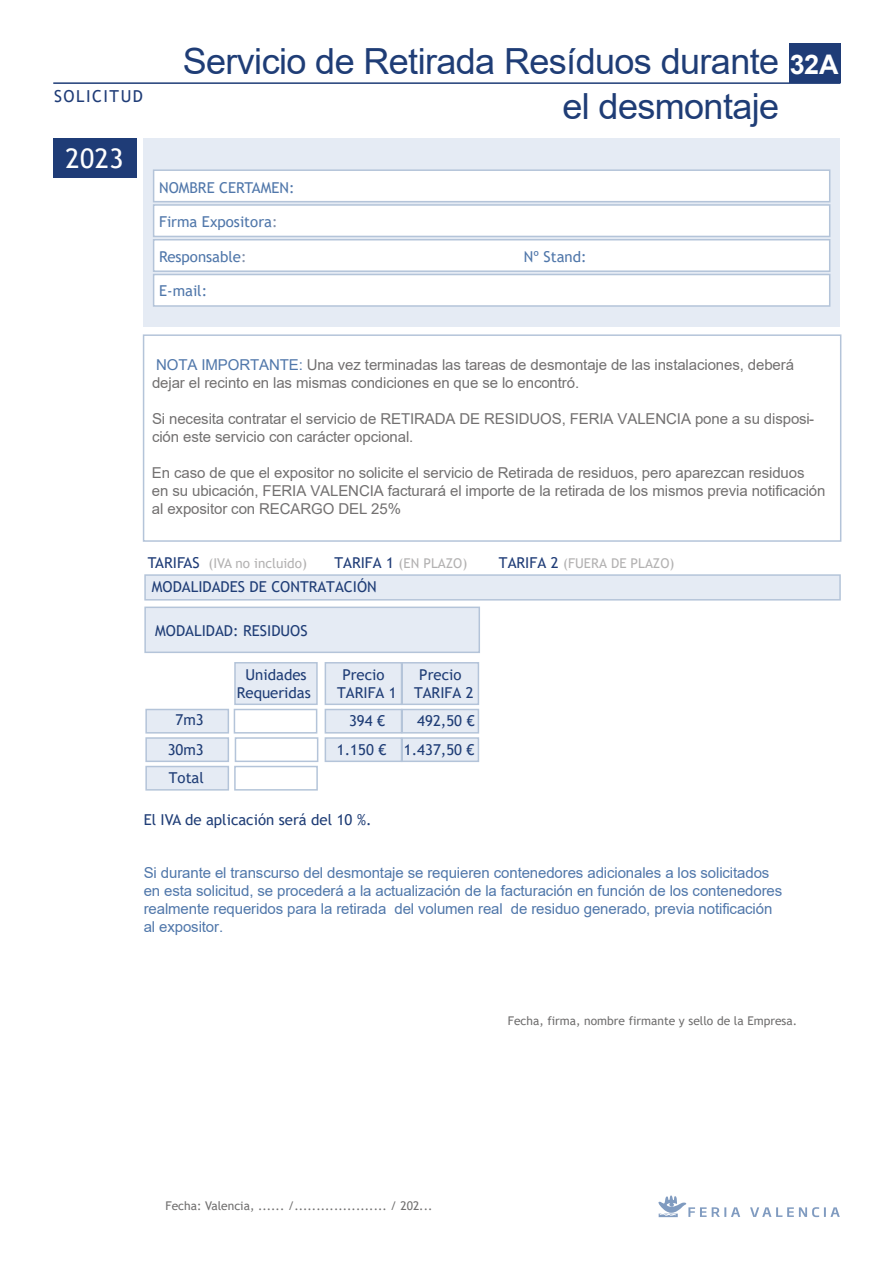
<style>
.page{position:relative;width:893px;height:1262px;background:#fff}
.page>*{position:absolute;margin:0;border:0;box-sizing:border-box;transform-origin:0 0}
.t1{font:36px "Arial";letter-spacing:-.015em;color:#1f3d76}
.t2{font:27px "Trebuchet MS";color:#fff}
.t3{font:700 27px "Arial";color:#fff}
.t4{font:16.5px "Trebuchet MS";letter-spacing:.09em;color:#1f3c77}
.t5{font:15px/18px "Arial";letter-spacing:-.01em;color:#727070}
.t6{font:15px/18px "Arial";letter-spacing:-.01em;color:#5077aa}
.t7{font:15px/18px "Trebuchet MS";color:#1f3d76;text-align:center}
.t8{font:15px "Trebuchet MS";color:#5077aa}
.t9{font:13.5px "Trebuchet MS";color:#b3b2b2}
.t10{font:12px "Trebuchet MS";color:#706f6f}
.s1{color:#8391aa}
.s2{color:#5077aa}
.s3{font-size:15px;color:#1f3c77}
</style>
<div class="page">
<div style="left:788px;top:44px;width:52px;height:39px;background:#1f3c77"></div>
<hr style="left:53px;top:82px;width:787px;height:2px;background:#1f3c77">
<svg style="left:658px;top:1195px;width:82px;height:22px"></svg>
<svg style="left:750px;top:1207px;width:89px;height:10px"></svg>
<div style="left:53px;top:138px;width:84px;height:39px;background:#1f3c77"></div>
<div style="left:143px;top:138px;width:697px;height:188px;background:#e5ebf4"></div>
<div style="left:153px;top:169px;width:677px;height:33px;background:#fff;border:2px solid #b4c4d9"></div>
<div style="left:153px;top:204px;width:677px;height:33px;background:#fff;border:2px solid #b4c4d9"></div>
<div style="left:153px;top:239px;width:677px;height:33px;background:#fff;border:2px solid #b4c4d9"></div>
<div style="left:153px;top:274px;width:677px;height:33px;background:#fff;border:2px solid #b4c4d9"></div>
<div style="left:143px;top:334px;width:698px;height:208px;border:2px solid #b4c4d9"></div>
<div style="left:144px;top:574px;width:696px;height:26px;background:#e5ebf4;border:2px solid #b4c4d9"></div>
<div style="left:234px;top:662px;width:84px;height:43px;background:#e5ebf4;border:2px solid #b4c4d9"></div>
<div style="left:324px;top:662px;width:78px;height:43px;background:#e5ebf4;border:2px solid #b4c4d9"></div>
<div style="left:145px;top:708px;width:84px;height:25px;background:#e5ebf4;border:2px solid #b4c4d9"></div>
<div style="left:234px;top:708px;width:83px;height:25px;border:2px solid #b4c4d9"></div>
<div style="left:324px;top:708px;width:78px;height:25px;background:#e5ebf4;border:2px solid #b4c4d9"></div>
<div style="left:145px;top:737px;width:84px;height:25px;background:#e5ebf4;border:2px solid #b4c4d9"></div>
<div style="left:235px;top:737px;width:83px;height:25px;border:2px solid #b4c4d9"></div>
<div style="left:324px;top:737px;width:78px;height:25px;background:#e5ebf4;border:2px solid #b4c4d9"></div>
<div style="left:145px;top:765px;width:84px;height:25px;background:#e5ebf4;border:2px solid #b4c4d9"></div>
<div style="left:234px;top:765px;width:84px;height:25px;border:2px solid #b4c4d9"></div>
<div style="left:401px;top:662px;width:78px;height:43px;background:#e5ebf4;border:2px solid #b4c4d9"></div>
<div style="left:401px;top:708px;width:78px;height:25px;background:#e5ebf4;border:2px solid #b4c4d9"></div>
<div style="left:401px;top:737px;width:78px;height:25px;background:#e5ebf4;border:2px solid #b4c4d9"></div>
<div style="left:144px;top:606px;width:336px;height:47px;background:#e5ebf4;border:2px solid #b4c4d9"></div>
<p class="t4" style="left:54px;top:86px;width:90px">SOLICITUD</p>
<h2 class="t2" style="left:66px;top:142px;width:60px">2023</h2>
<h1 class="t1" style="left:183px;top:36px;width:598px">Servicio de Retirada Resíduos durante</h1>
<h1 class="t1" style="left:562px;top:82px;width:218px">el desmontaje</h1>
<h2 class="t3" style="left:789px;top:45px;width:50px">32A</h2>
<p class="t8" style="left:159px;top:178px;width:137px">NOMBRE CERTAMEN:</p>
<p class="t8" style="left:159px;top:212px;width:120px">Firma Expositora<span class="s1">:</span></p>
<p class="t8" style="left:159px;top:247px;width:89px">Responsable<span class="s1">:</span></p>
<p class="t8" style="left:524px;top:247px;width:64px">Nº Stand:</p>
<p class="t8" style="left:159px;top:281px;width:50px">E-mail:</p>
<p class="t5" style="left:152px;top:355px;width:643px"><span class="s2">NOTA IMPORTANTE:</span> Una vez terminadas las tareas de desmontaje de las instalaciones, deberá dejar el recinto en las mismas condiciones en que se lo encontró.</p>
<p class="t5" style="left:152px;top:409px;width:663px">Si necesita contratar el servicio de RETIRADA DE RESIDUOS, FERIA VALENCIA pone a su disposi&shy;ción este servicio con carácter opcional.</p>
<p class="t5" style="left:152px;top:463px;width:675px">En caso de que el expositor no solicite el servicio de Retirada de residuos, pero aparezcan residuos<br>en su ubicación, FERIA VALENCIA facturará el importe de la retirada de los mismos previa notificación al expositor con RECARGO DEL 25%</p>
<p class="t9" style="left:148px;top:555px;width:161px"><span class="s3">TARIFAS</span> (IVA no incluido)</p>
<p class="t9" style="left:334px;top:555px;width:134px"><span class="s3">TARIFA 1</span> (EN PLAZO)</p>
<p class="t9" style="left:499px;top:555px;width:177px"><span class="s3">TARIFA 2</span> (FUERA DE PLAZO)</p>
<p class="t7" style="left:152px;top:578px;width:226px">MODALIDADES DE CONTRATACIÓN</p>
<p class="t7" style="left:155px;top:621px;width:154px">MODALIDAD: RESIDUOS</p>
<p class="t7" style="left:237px;top:666px;width:76px">Unidades<br>Requeridas</p>
<p class="t7" style="left:337px;top:666px;width:61px">Precio<br>TARIFA 1</p>
<p class="t7" style="left:414px;top:666px;width:61px">Precio<br>TARIFA 2</p>
<p class="t7" style="left:168px;top:705px;width:38px;line-height:29.4px">7m3<br>30m3</p>
<p class="t7" style="left:337px;top:706px;width:51px;line-height:28.3px;text-align:right">394 €<br>1.150 €</p>
<p class="t7" style="left:404px;top:706px;width:72px;line-height:28.3px;text-align:right">492,50 €<br>1.437,50 €</p>
<p class="t7" style="left:169px;top:769px;width:37px">Total</p>
<p class="t7" style="left:144px;top:810px;width:229px">El IVA de aplicación será del 10 %.</p>
<p class="t6" style="left:144px;top:863px;width:640px">Si durante el transcurso del desmontaje se requieren contenedores adicionales a los solicitados en esta solicitud, se procederá a la actualización de la facturación en función de los contenedores realmente requeridos para la retirada del volumen real de residuo generado, previa notificación al expositor.</p>
<p class="t10" style="left:165px;top:1198px;width:268px">Fecha: Valencia, ...... /..................... / 202...</p>
<p class="t10" style="left:507px;top:1013px;width:291px">Fecha, firma, nombre firmante y sello de la Empresa.</p>
</div>
